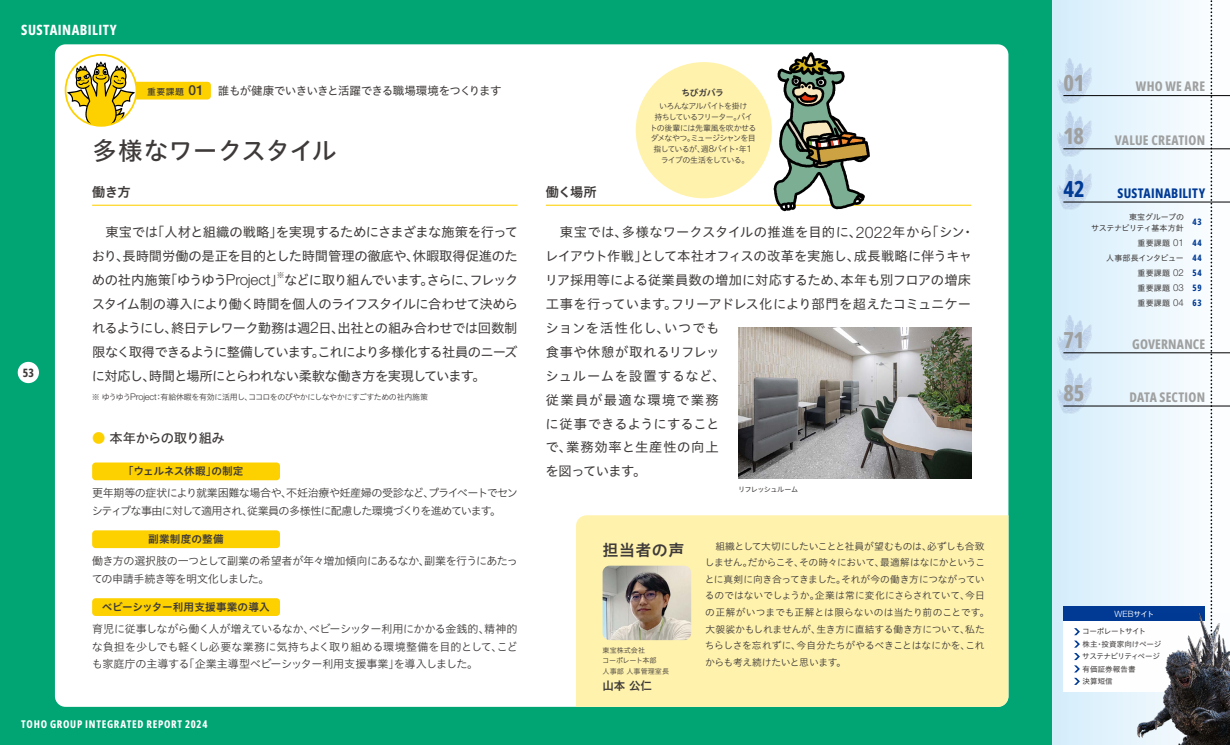
<style>
.page{position:relative;width:1230px;height:745px;background:#fff}
.page>*{position:absolute;margin:0;border:0;box-sizing:border-box;transform-origin:0 0}
.t1{font:24.75px "Hiragino UD Sans Std N W5";letter-spacing:-.015em;color:#3e3a39}
.t2{font:22.12px "Open Sans";letter-spacing:-.01em;color:#9fa0a0}
.t3{font:22.12px "Open Sans";color:#003a95}
.t4{font:16px "Hiragino UD Sans Std N W6";letter-spacing:.035em;color:#3e3a39}
.t5{font:14.12px "Open Sans";letter-spacing:.035em;color:#fff}
.t6{font:13.25px/23.9px "Hiragino UD Sans Std N W4";letter-spacing:-.01em;color:#3e3a39;text-align:justify}
.t7{font:13.25px/23.9px "Hiragino UD Sans Std N W4";letter-spacing:.045em;color:#3e3a39}
.t8{font:13.25px "Open Sans";letter-spacing:.015em;color:#9fa0a0}
.t9{font:13.25px "Open Sans";letter-spacing:.02em;color:#003a95}
.t10{font:13.25px "Hiragino UD Sans Std N W5";letter-spacing:-.045em;color:#3e3a39}
.t11{font:13.25px "Hiragino UD Sans Std N W6";letter-spacing:-.05em;color:#3e3a39}
.t12{font:11.5px "Hiragino UD Sans Std N W4";letter-spacing:-.06em;color:#3e3a39}
.t13{font:11.5px "Hiragino UD Sans Std N W6";color:#3e3a39}
.t14{font:11.5px "Open Sans";color:#3e3a39}
.t15{font:11.12px/17.8px "Hiragino UD Sans Std N W3";letter-spacing:-.05em;color:#3e3a39}
.t16{font:10.62px "Open Sans";letter-spacing:.065em;color:#fff}
.t17{font:10.62px "Hiragino UD Sans Std N W6";letter-spacing:.005em;color:#3e3a39}
.t18{font:10.62px "Hiragino UD Sans Std N W6";letter-spacing:-.02em;color:#3e3a39}
.t19{font:9.75px/16.6px "Hiragino UD Sans Std N W3";letter-spacing:-.02em;color:#3e3a39}
.t20{font:8.88px "Hiragino UD Sans Std N W6";letter-spacing:-.06em;color:#3e3a39}
.t21{font:8.88px "Open Sans";color:#003a95}
.t22{font:300 8.62px "Helvetica Neue LT Std";color:#fff}
.t23{font:8px/10.6px "Hiragino UD Sans Std N W3";letter-spacing:-.07em;color:#3e3a39;text-align:center}
.t24{font:8px/15px "Hiragino UD Sans Std N W4";letter-spacing:.02em;color:#3e3a39;text-align:right}
.t25{font:8px/10.6px "Hiragino UD Sans Std N W4";letter-spacing:-.04em;color:#3e3a39;text-align:right}
.t26{font:7.75px "Hiragino UD Sans Std N W4";color:#3e3a39}
.t27{font:7.5px/12.4px "Hiragino UD Sans Std N W4";letter-spacing:-.025em;color:#3e3a39}
.t28{font:7.12px/9.8px "Hiragino UD Sans Std N W3";color:#3e3a39}
.t29{font:7.12px "Hiragino UD Sans Std N W4";letter-spacing:-.075em;color:#3e3a39}
.s1{font-family:"Hiragino UD Sans Std N W5";font-size:8.88px}
.s2{font-family:"Helvetica Neue LT Std";font-weight:500;font-size:13.88px}
.s3{font-family:"Helvetica Neue LT Std";font-weight:300;font-size:15.25px}
.s4{font-family:"Helvetica Neue LT Std";font-weight:300;font-size:16px}
.s5{font-family:"Helvetica Neue LT Std";font-weight:300;font-size:9.12px}
.s6{color:#fdd000}
.s7{font-family:"Helvetica Neue LT Std";font-weight:300;font-size:9.62px}
.s8{font-family:"Open Sans";font-size:8.88px;color:#003a95}
.s9{font-family:"Hiragino UD Sans Std N W4";font-weight:400;font-size:7.5px}
</style>
<div class="page">
<div style="left:0;top:0;width:1052px;height:744px;background:#01a473"></div>
<div style="left:55px;top:44px;width:953px;height:662px;background:#fff;border-radius:11px"></div>
<hr style="left:92px;top:204px;width:425px;height:2px;background:#fdd000">
<div style="left:576px;top:515px;width:432px;height:191px;background:#fff2ad"></div>
<hr style="left:546px;top:204px;width:425px;height:2px;background:#fdd000">
<img style="left:738px;top:327px;width:233px;height:150px">
<div style="left:101px;top:82px;width:110px;height:17px;background:#fdd000;border-radius:4px"></div>
<svg style="left:66px;top:55px;width:70px;height:71px"></svg>
<svg style="left:67px;top:62px;width:68px;height:64px"></svg>
<div style="left:65px;top:54px;width:72px;height:73px;border:2px solid #fdd000;border-radius:50%"></div>
<div style="left:92px;top:462px;width:188px;height:18px;background:#fdd000;border-radius:4px"></div>
<div style="left:92px;top:530px;width:188px;height:17px;background:#fdd000;border-radius:4px"></div>
<div style="left:92px;top:597px;width:188px;height:18px;background:#fdd000;border-radius:4px"></div>
<img style="left:602px;top:565px;width:89px;height:74px">
<div style="left:635px;top:62px;width:137px;height:136px;background:#fff2ad;border-radius:50%"></div>
<svg style="left:773px;top:52px;width:97px;height:159px"></svg>
<div style="left:1052px;top:0;width:178px;height:744px;background:linear-gradient(to right,#d4edfb,#fdfdfe)"></div>
<img style="left:1056px;top:312px;width:35px;height:51px">
<img style="left:1056px;top:365px;width:35px;height:51px">
<img style="left:1056px;top:55px;width:35px;height:51px">
<img style="left:1056px;top:108px;width:35px;height:51px">
<img style="left:1056px;top:161px;width:35px;height:52px">
<div style="left:18px;top:361px;width:21px;height:22px;background:#fff;border-radius:50%"></div>
<svg style="left:1210px;top:0;width:2px;height:745px"></svg>
<hr style="left:1063px;top:352px;width:167px;height:1px;background:#000">
<hr style="left:1063px;top:405px;width:167px;height:1px;background:#000">
<hr style="left:1063px;top:148px;width:167px;height:1px;background:#000">
<hr style="left:1063px;top:95px;width:167px;height:1px;background:#000">
<hr style="left:1063px;top:202px;width:167px;height:1px;background:#000">
<div style="left:1063px;top:606px;width:142px;height:14px;background:#003a95"></div>
<div style="left:1063px;top:620px;width:142px;height:71px;background:#fff"></div>
<img style="left:1130px;top:613px;width:100px;height:131px">
<svg style="left:1074px;top:628px;width:6px;height:6px"></svg>
<svg style="left:1074px;top:640px;width:6px;height:19px"></svg>
<svg style="left:1074px;top:665px;width:6px;height:19px"></svg>
<p class="t5" style="left:21px;top:20px;width:97px">SUSTAINABILITY</p>
<p class="t12" style="left:147px;top:82px;width:356px"><span class="s1">重要課題</span> <span class="s2">01</span> 誰もが健康でいきいきと活躍できる職場環境をつくります</p>
<h1 class="t1" style="left:92px;top:131px;width:246px">多様なワークスタイル</h1>
<p class="t14" style="left:23px;top:364px;width:13px">53</p>
<p class="t11" style="left:92px;top:181px;width:40px">働き方</p>
<p class="t6" style="left:92px;top:219px;width:428px">　東宝では「人材と組織の戦略」を実現するためにさまざまな施策を行っており、長時間労働の是正を目的とした時間管理の徹底や、休暇取得促進のための社内施策「ゆうゆう<span class="s3">Project</span>」などに取り組んでいます。さらに、フレック</p>
<p class="t26" style="left:277px;top:269px;width:9px">※</p>
<p class="t6" style="left:92px;top:291px;width:428px">スタイム制の導入により働く時間を個人のライフスタイルに合わせて決められるようにし、終日テレワーク勤務は週<span class="s4">2</span>日、出社との組み合わせでは回数制限なく取得できるように整備しています。これにより多様化する社員のニーズに対応し、時間と場所にとらわれない柔軟な働き方を実現しています。</p>
<p class="t23" style="left:92px;top:391px;width:337px">※ ゆうゆう<span class="s5">Project</span>：有給休暇を有効に活用し、ココロをのびやかにしなやかにすごすための社内施策</p>
<p class="t10" style="left:92px;top:428px;width:134px"><span class="s6">●</span> 本年からの取り組み</p>
<p class="t18" style="left:123px;top:463px;width:122px">「ウェルネス休暇」の制定</p>
<p class="t15" style="left:92px;top:483px;width:428px">更年期等の症状により就業困難な場合や、不妊治療や妊産婦の受診など、プライベートでセンシティブな事由に対して適用され、従業員の多様性に配慮した環境づくりを進めています。</p>
<p class="t17" style="left:148px;top:530px;width:77px">副業制度の整備</p>
<p class="t15" style="left:92px;top:551px;width:428px">働き方の選択肢の一つとして副業の希望者が年々増加傾向にあるなか、副業を行うにあたっての申請手続き等を明文化しました。</p>
<p class="t17" style="left:102px;top:598px;width:169px">ベビーシッター利用支援事業の導入</p>
<p class="t15" style="left:92px;top:618px;width:428px;text-align:justify">育児に従事しながら働く人が増えているなか、ベビーシッター利用にかかる金銭的、精神的な負担を少しでも軽くし必要な業務に気持ちよく取り組める環境整備を目的として、こども家庭庁の主導する「企業主導型ベビーシッター利用支援事業」を導入しました。</p>
<p class="t16" style="left:21px;top:715px;width:188px">TOHO GROUP INTEGRATED REPORT 2024</p>
<p class="t20" style="left:681px;top:86px;width:44px">ちびガバラ</p>
<p class="t23" style="left:649px;top:100px;width:108px">いろんなアルバイトを掛け<br>持ちしているフリーター。バイトの後輩には先輩風を吹かせるダメなやつ。ミュージシャンを目指しているが、週<span class="s7">8</span>バイト・年<span class="s7">1</span>ライブの生活をしている。</p>
<p class="t11" style="left:546px;top:181px;width:52px">働く場所</p>
<p class="t6" style="left:545px;top:219px;width:431px;text-align:left">　東宝では、多様なワークスタイルの推進を目的に、<span class="s4">2022</span>年から「シン・レイアウト作戦」として本社オフィスの改革を実施し、成長戦略に伴うキャリア採用等による従業員数の増加に対応するため、本年も別フロアの増床工事を行っています。フリーアドレス化により部門を超えたコミュニケー</p>
<p class="t7" style="left:545px;top:315px;width:181px">ションを活性化し、いつでも食事や休憩が取れるリフレッシュルームを設置するなど、従業員が最適な環境で業務に従事できるようにすることで、業務効率と生産性の向上を図っています。</p>
<p class="t29" style="left:738px;top:484px;width:62px">リフレッシュルーム</p>
<p class="t4" style="left:602px;top:537px;width:83px">担当者の声</p>
<p class="t19" style="left:704px;top:536px;width:286px">　組織として大切にしたいことと社員が望むものは、必ずしも合致しません。だからこそ、その時々において、最適解はなにかということに真剣に向き合ってきました。それが今の働き方につながっているのではないでしょうか。企業は常に変化にさらされていて、今日の正解がいつまでも正解とは限らないのは当たり前のことです。大袈裟かもしれませんが、生き方に直結する働き方について、私たちらしさを忘れずに、今自分たちがやるべきことはなにかを、これからも考え続けたいと思います。</p>
<p class="t28" style="left:602px;top:645px;width:63px">東宝株式会社　<br>コーポレート本部　</p>
<p class="t28" style="left:602px;top:665px;width:68px">人事部人事管理室長</p>
<p class="t13" style="left:602px;top:676px;width:51px">山本公仁</p>
<h2 class="t2" style="left:1063px;top:68px;width:23px">01</h2>
<p class="t8" style="left:1136px;top:77px;width:71px">WHO WE ARE</p>
<h2 class="t2" style="left:1063px;top:121px;width:22px">18</h2>
<p class="t8" style="left:1115px;top:130px;width:92px">VALUE CREATION</p>
<h2 class="t3" style="left:1063px;top:174px;width:23px">42</h2>
<p class="t9" style="left:1117px;top:184px;width:89px">SUSTAINABILITY</p>
<p class="t25" style="left:1091px;top:211px;width:94px">東宝グループの<br>サステナビリティ基本方針</p>
<p class="t21" style="left:1192px;top:216px;width:11px">43</p>
<p class="t24" style="left:1106px;top:234px;width:97px">重要課題 <span class="s7">01</span> <span class="s8">44<br></span>人事部長インタビュー <span class="s8">44</span>重要課題 <span class="s7">02</span> <span class="s8">54<br></span>重要課題 <span class="s7">03</span> <span class="s8">59<br></span>重要課題 <span class="s7">04</span> <span class="s8">63</span></p>
<h2 class="t2" style="left:1063px;top:325px;width:22px">71</h2>
<p class="t8" style="left:1132px;top:334px;width:74px">GOVERNANCE</p>
<h2 class="t2" style="left:1063px;top:378px;width:23px">85</h2>
<p class="t8" style="left:1129px;top:387px;width:77px">DATA SECTION</p>
<p class="t22" style="left:1114px;top:608px;width:41px">WEB<span class="s9">サイト</span></p>
<p class="t27" style="left:1082px;top:624px;width:81px">コーポレートサイト<br>株主・投資家向けページサステナビリティページ有価証券報告書<br>決算短信</p>
</div>
